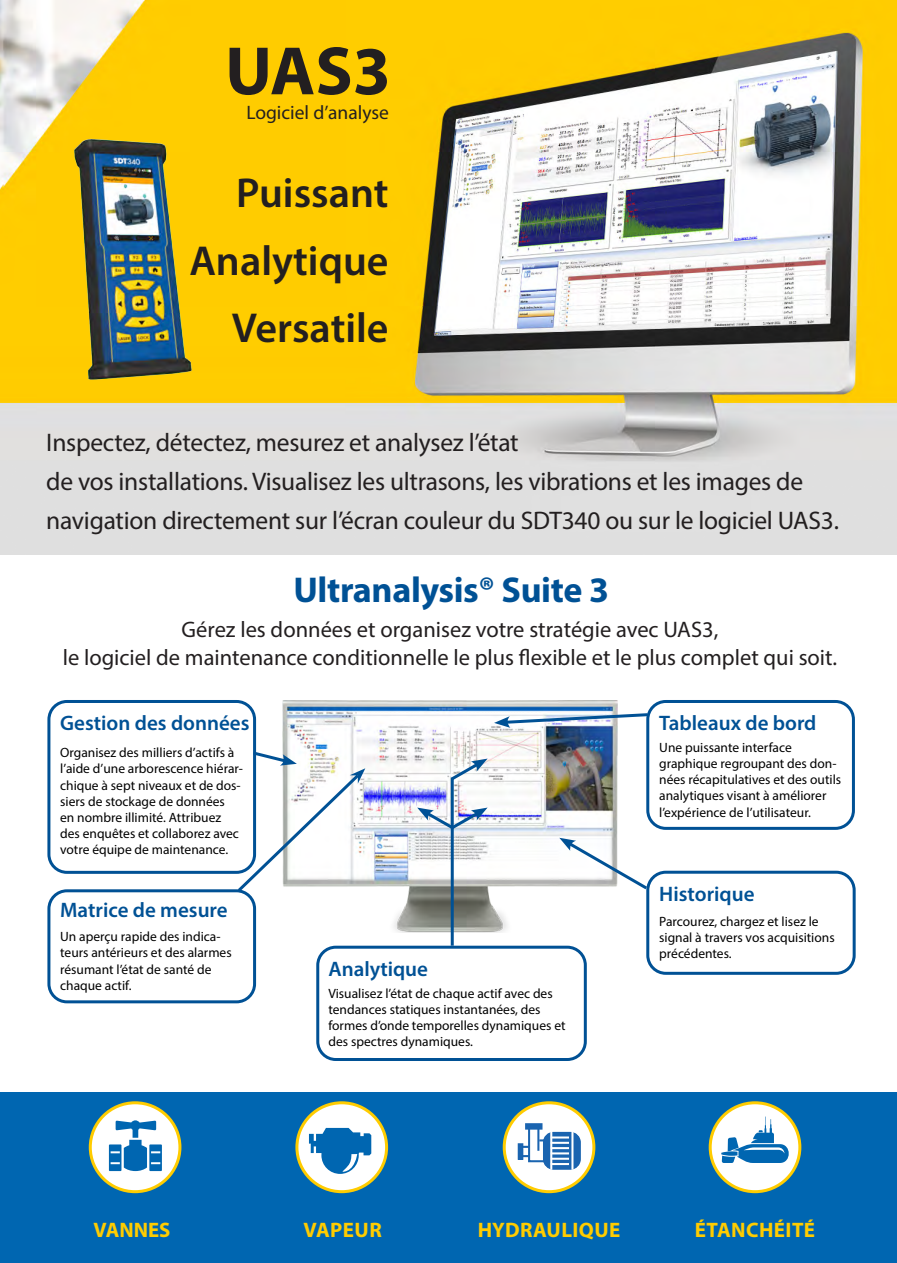
<style>
.page{position:relative;width:897px;height:1263px;background:#fff}
.page>*{position:absolute;margin:0;border:0;box-sizing:border-box;transform-origin:0 0}
.t1{font:700 69px "Myriad Pro";color:#231f20}
.t2{font:600 42px/67.5px "Myriad Pro";color:#231f20;text-align:right}
.t3{font:700 36px "Myriad Pro";letter-spacing:-.01em;color:#005195}
.t4{font:25.5px/39px "Myriad Pro";letter-spacing:-.01em;color:#231f20}
.t5{font:22.5px/28.5px "Myriad Pro";color:#231f20;text-align:center}
.t6{font:600 21px "Myriad Pro";color:#005195}
.t7{font:700 21px "Myriad Pro";letter-spacing:.02em;color:#fc0}
.t8{font:19.5px "Myriad Pro";color:#231f20}
.t9{font:13.5px/16.2px "Myriad Pro";color:#000}
</style>
<div class="page">
<div style="left:0;top:1093px;width:897px;height:170px;background:#0066b1"></div>
<img style="left:0;top:0;width:897px;height:554px">
<div style="left:90px;top:1103px;width:90px;height:89px;background:#fff;border-radius:50%"></div>
<div style="left:89px;top:1101px;width:92px;height:92px;border:3px solid #fc0;border-radius:50%"></div>
<svg style="left:109px;top:1120px;width:53px;height:51px"></svg>
<div style="left:297px;top:1103px;width:89px;height:89px;background:#fff;border-radius:50%"></div>
<div style="left:295px;top:1101px;width:93px;height:92px;border:3px solid #fc0;border-radius:50%"></div>
<div style="left:321px;top:1137px;width:38px;height:37px;background:#0066b1;border-radius:50%"></div>
<svg style="left:309px;top:1128px;width:62px;height:44px"></svg>
<div style="left:504px;top:1103px;width:90px;height:89px;background:#fff;border-radius:50%"></div>
<div style="left:503px;top:1101px;width:92px;height:92px;border:3px solid #fc0;border-radius:50%"></div>
<div style="left:518px;top:1143px;width:5px;height:17px;border:2px solid #1a64b0"></div>
<div style="left:525px;top:1123px;width:17px;height:6px;border:2px solid #1a64b0"></div>
<svg style="left:544px;top:1133px;width:35px;height:35px"></svg>
<div style="left:543px;top:1132px;width:38px;height:38px;border:2px solid #1a64b0;border-radius:9px"></div>
<div style="left:543px;top:1132px;width:37px;height:37px;border:2px solid #1a64b0;border-radius:9px"></div>
<hr style="left:550px;top:1131px;width:2px;height:39px;background:#fff">
<hr style="left:571px;top:1131px;width:2px;height:39px;background:#fff">
<svg style="left:522px;top:1126px;width:47px;height:39px"></svg>
<div style="left:710px;top:1103px;width:90px;height:89px;background:#fff;border-radius:50%"></div>
<div style="left:708px;top:1101px;width:93px;height:92px;border:3px solid #fc0;border-radius:50%"></div>
<svg style="left:721px;top:1116px;width:70px;height:47px"></svg>
<img style="left:282px;top:700px;width:335px;height:233px">
<img style="left:66px;top:129px;width:134px;height:256px">
<div style="left:47px;top:700px;width:209px;height:174px;border:3px solid #005195;border-radius:18px"></div>
<div style="left:646px;top:700px;width:209px;height:130px;border:3px solid #005195;border-radius:18px"></div>
<div style="left:47px;top:889px;width:209px;height:114px;border:3px solid #005195;border-radius:18px"></div>
<div style="left:316px;top:946px;width:271px;height:115px;border:3px solid #005195;border-radius:18px"></div>
<div style="left:646px;top:871px;width:209px;height:104px;border:3px solid #005195;border-radius:18px"></div>
<svg style="left:235px;top:749px;width:130px;height:145px"></svg>
<hr style="left:451px;top:778px;width:3px;height:168px;background:#005195">
<svg style="left:559px;top:838px;width:91px;height:54px"></svg>
<svg style="left:494px;top:711px;width:156px;height:17px"></svg>
<svg style="left:417px;top:807px;width:70px;height:25px"></svg>
<svg style="left:447px;top:758px;width:40px;height:25px"></svg>
<p class="t1" style="left:225px;top:26px;width:167px">UAS3</p>
<p class="t8" style="left:246px;top:101px;width:144px">Logiciel d’analyse</p>
<p class="t2" style="left:189px;top:158px;width:201px">Puissant<br>Analytique<br>Versatile</p>
<p class="t4" style="left:46px;top:423px;width:794px">Inspectez, détectez, mesurez et analysez l’état<br>de vos installations. Visualisez les ultrasons, les vibrations et les images de navigation directement sur l’écran couleur du SDT340 ou sur le logiciel UAS3.</p>
<p class="t3" style="left:293px;top:566px;width:317px">Ultranalysis® Suite 3</p>
<p class="t5" style="left:63px;top:614px;width:776px">Gérez les données et organisez votre stratégie avec UAS3,<br>le logiciel de maintenance conditionnelle le plus flexible et le plus complet qui soit.</p>
<p class="t6" style="left:60px;top:710px;width:191px">Gestion des données</p>
<p class="t9" style="left:60px;top:744px;width:184px">Organisez des milliers d’actifs à l’aide d’une arborescence hiérar&shy;chique à sept niveaux et de dos&shy;siers de stockage de données<br>en nombre illimité. Attribuez des enquêtes et collaborez avec votre équipe de maintenance.</p>
<p class="t6" style="left:60px;top:896px;width:169px">Matrice de mesure</p>
<p class="t9" style="left:60px;top:928px;width:173px">Un aperçu rapide des indica&shy;teurs antérieurs et des alarmes résumant l’état de santé de chaque actif.</p>
<p class="t6" style="left:328px;top:956px;width:101px">Analytique</p>
<p class="t9" style="left:328px;top:985px;width:238px">Visualisez l’état de chaque actif avec des tendances statiques instantanées, des formes d’onde temporelles dynamiques et des spectres dynamiques.</p>
<p class="t6" style="left:659px;top:710px;width:159px">Tableaux de bord</p>
<p class="t9" style="left:659px;top:739px;width:183px">Une puissante interface graphique regroupant des don&shy;nées récapitulatives et des outils analytiques visant à améliorer l’expérience de l’utilisateur.</p>
<p class="t6" style="left:659px;top:881px;width:97px">Historique</p>
<p class="t9" style="left:659px;top:913px;width:177px">Parcourez, chargez et lisez le signal à travers vos acquisitions précédentes.</p>
<p class="t7" style="left:94px;top:1216px;width:78px">VANNES</p>
<p class="t7" style="left:303px;top:1216px;width:80px">VAPEUR</p>
<p class="t7" style="left:478px;top:1216px;width:144px">HYDRAULIQUE</p>
<p class="t7" style="left:695px;top:1216px;width:122px">ÉTANCHÉITÉ</p>
</div>
